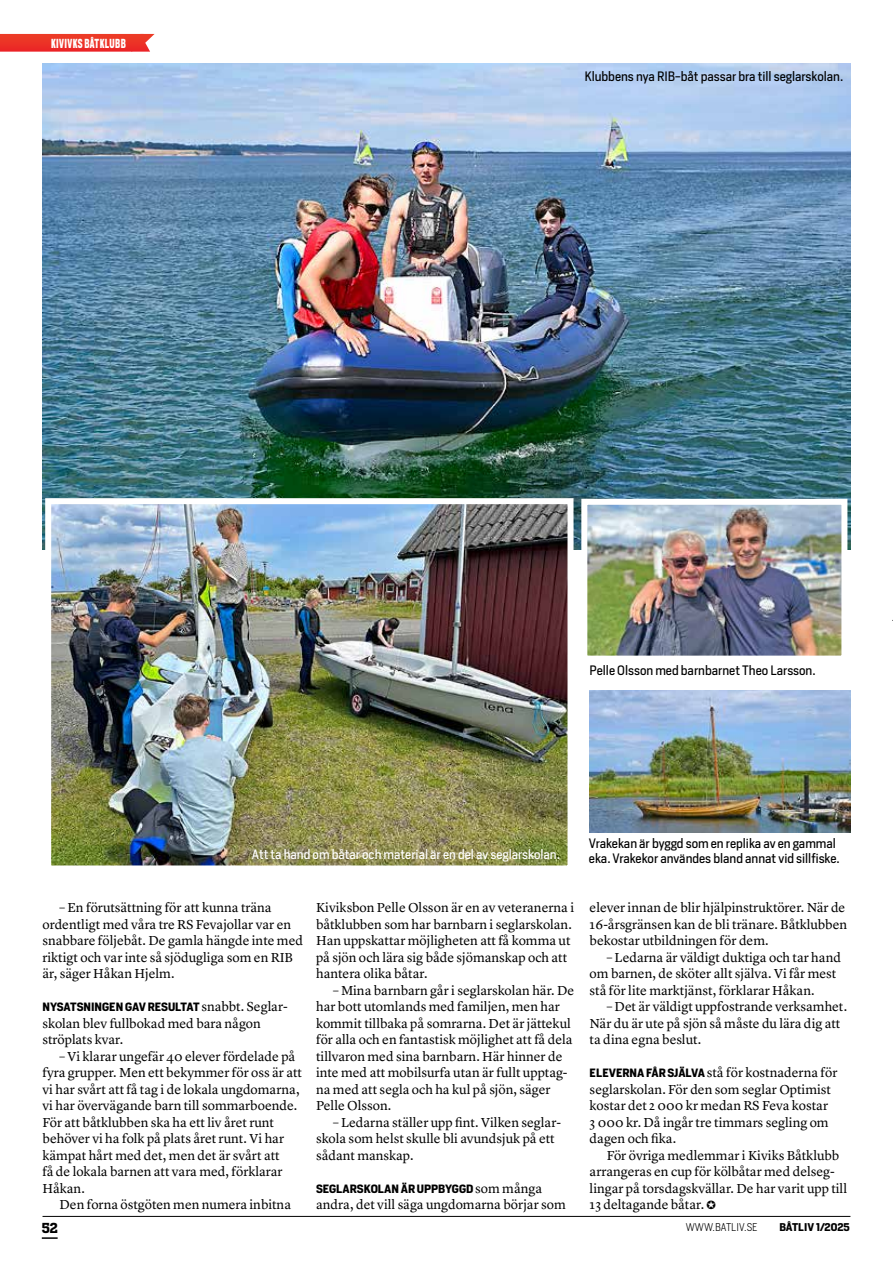
<style>
.page{position:relative;width:893px;height:1263px;background:#fff}
.page>*{position:absolute;margin:0;border:0;box-sizing:border-box;transform-origin:0 0}
.t1{font:13.5px/16.5px "Lyon Text";color:#000}
.t2{font:700 13.5px "Heron Serif";color:#000}
.t3{font:12.75px/15px "Heron Sans";color:#000}
.t4{font:12.75px "Heron Sans";color:#fff}
.t5{font:700 12.15px "Heron Sans Cond";letter-spacing:.04em;color:#fff;scale:.77 1}
.t6{font:700 11.25px "Heron Sans";color:#000}
.t7{font:300 10.5px "Heron Sans";color:#000}
.t8{font:700 10.5px "Heron Sans";color:#000}
.s1{font-family:"Lyon Text";font-weight:400;font-size:13.5px}
.s2{font-family:"Heron Sans";font-weight:700;font-size:11.25px}
</style>
<div class="page">
<hr style="left:43px;top:1216px;width:807px;height:1px;background:#000">
<svg style="left:42px;top:1237px;width:16px;height:2px"></svg>
<svg style="left:0;top:34px;width:155px;height:18px;background:#ec3d33"></svg>
<img style="left:43px;top:64px;width:807px;height:485px">
<img style="left:590px;top:690px;width:260px;height:143px">
<img style="left:52px;top:505px;width:514px;height:359px">
<div style="left:45px;top:498px;width:528px;height:373px;border:6px solid #fff"></div>
<img style="left:588px;top:506px;width:252px;height:149px">
<div style="left:581px;top:499px;width:266px;height:163px;border:6px solid #fff"></div>
<p class="t5" style="left:51px;top:35px;width:99px">KIVIVKS BÅTKLUBB</p>
<p class="t3" style="left:584px;top:68px;width:261px">Klubbens nya RIB-båt passar bra till seglarskolan.</p>
<p class="t3" style="left:590px;top:662px;width:228px">Pelle Olsson med barnbarnet Theo Larsson.</p>
<p class="t4" style="left:252px;top:846px;width:310px">Att ta hand om båtar och material är en del av seglarskolan.</p>
<p class="t3" style="left:589px;top:835px;width:252px">Vrakekan är byggd som en replika av en gammal eka. Vrakekor användes bland annat vid sillfiske.</p>
<p class="t1" style="left:43px;top:898px;width:262px;text-indent:17px">– En förutsättning för att kunna träna ordentligt med våra tre RS Fevajollar var en snabbare följebåt. De gamla hängde inte med riktigt och var inte så sjödugliga som en RIB är, säger Håkan Hjelm.</p>
<p class="t6" style="left:43px;top:999px;width:247px">NYSATSNINGEN GAV RESULTAT <span class="s1">snabbt. Seglar-</span></p>
<p class="t1" style="left:43px;top:1014px;width:220px">skolan blev fullbokad med bara någon ströplats kvar.</p>
<p class="t1" style="left:43px;top:1047px;width:261px;text-indent:17px">– Vi klarar ungefär 40 elever fördelade på fyra grupper. Men ett bekymmer för oss är att vi har svårt att få tag i de lokala ungdomarna, vi har övervägande barn till sommarboende.<br>För att båtklubben ska ha ett liv året runt behöver vi ha folk på plats året runt. Vi har kämpat hårt med det, men det är svårt att<br>få de lokala barnen att vara med, förklarar Håkan.</p>
<p class="t1" style="left:60px;top:1195px;width:233px">Den forna östgöten men numera inbitna</p>
<p class="t1" style="left:316px;top:898px;width:260px">Kiviksbon Pelle Olsson är en av veteranerna i båtklubben som har barnbarn i seglarskolan.<br>Han uppskattar möjligheten att få komma ut på sjön och lära sig både sjömanskap och att hantera olika båtar.</p>
<p class="t1" style="left:316px;top:981px;width:260px;text-indent:17px">– Mina barnbarn går i seglarskolan här. De har bott utomlands med familjen, men har kommit tillbaka på somrarna. Det är jättekul för alla och en fantastisk möjlighet att få dela tillvaron med sina barnbarn. Här hinner de inte med att mobilsurfa utan är fullt upptag&shy;na med att segla och ha kul på sjön, säger Pelle Olsson.</p>
<p class="t1" style="left:316px;top:1113px;width:246px;text-indent:17px">– Ledarna ställer upp fint. Vilken seglar&shy;skola som helst skulle bli avundsjuk på ett sådant manskap.</p>
<p class="t6" style="left:316px;top:1181px;width:228px">SEGLARSKOLAN ÄR UPPBYGGD <span class="s1">som många</span></p>
<p class="t1" style="left:316px;top:1195px;width:251px">andra, det vill säga ungdomarna börjar som</p>
<p class="t1" style="left:590px;top:898px;width:259px">elever innan de blir hjälpinstruktörer. När de<br>16-årsgränsen kan de bli tränare. Båtklubben bekostar utbildningen för dem.</p>
<p class="t1" style="left:590px;top:948px;width:253px;text-indent:17px">– Ledarna är väldigt duktiga och tar hand om barnen, de sköter allt själva. Vi får mest stå för lite marktjänst, förklarar Håkan.</p>
<p class="t1" style="left:590px;top:997px;width:259px;text-indent:17px">– Det är väldigt uppfostrande verksamhet.<br>När du är ute på sjön så måste du lära dig att ta dina egna beslut.</p>
<p class="t1" style="left:590px;top:1063px;width:249px"><span class="s2">ELEVERNA FÅR SJÄLVA</span> stå för kostnaderna för seglarskolan. För den som seglar Optimist kostar det 2 000 kr medan RS Feva kostar<br>3 000 kr. Då ingår tre timmars segling om dagen och fika.</p>
<p class="t1" style="left:590px;top:1146px;width:259px;text-indent:17px">För övriga medlemmar i Kiviks Båtklubb arrangeras en cup för kölbåtar med delseg&shy;lingar på torsdagskvällar. De har varit upp till 13 deltagande båtar. ✪</p>
<p class="t2" style="left:42px;top:1219px;width:17px">52</p>
<p class="t7" style="left:686px;top:1220px;width:73px">WWW.BATLIV.SE</p>
<p class="t8" style="left:779px;top:1220px;width:72px">BÅTLIV 1/2025</p>
</div>
